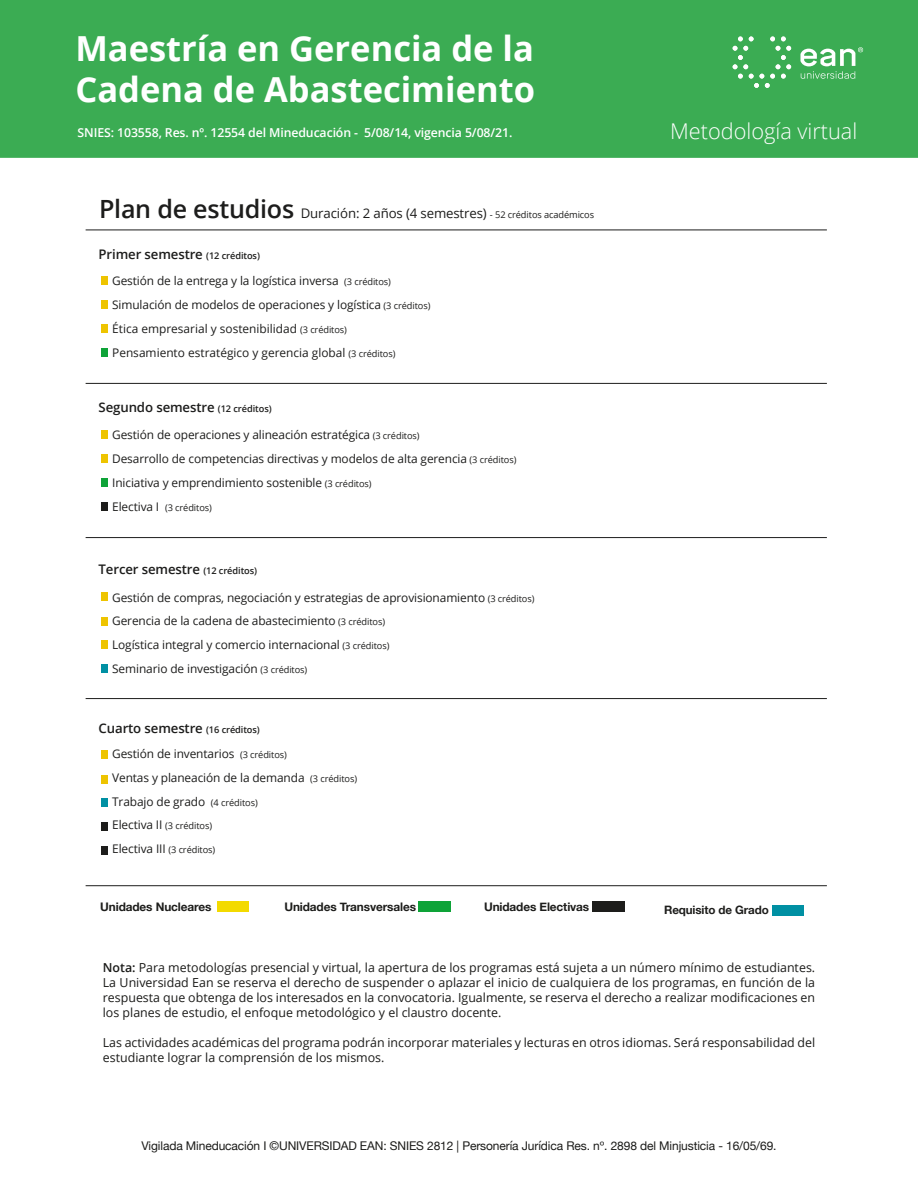
<style>
.page{position:relative;width:918px;height:1188px;background:#fff}
.page>*{position:absolute;margin:0;border:0;box-sizing:border-box;transform-origin:0 0}
.t1{font:700 34.5px/41.4px "Open Sans";color:#fff}
.t2{font:300 21.75px "Open Sans";color:#fff}
.t3{font:600 13.2px "Open Sans";letter-spacing:-.01em;color:#1d1d1c}
.t4{font:13.2px "Open Sans";letter-spacing:-.01em;color:#1d1d1c}
.t5{font:12.45px/14.9px "Open Sans";color:#1b1b19;text-align:justify}
.t6{font:600 12.3px "Open Sans";letter-spacing:-.01em;color:#fff}
.t7{font:12px "Helvetica Neue";letter-spacing:-.01em;color:#1b1b19}
.t8{font:11.85px/23.9px "Open Sans";letter-spacing:-.01em;color:#1d1d1c}
.t9{font:700 11.85px "Helvetica Neue";letter-spacing:-.01em;color:#1d1d1b}
.t10{font:700 11.55px "Helvetica Neue";letter-spacing:-.01em;color:#1d1d1b}
.t11{font:9.3px "Open Sans";letter-spacing:-.01em;color:#1d1d1c}
.s1{font-weight:600;font-size:25.05px}
.s2{font-size:9.3px}
.s3{font-size:11.85px}
.s4{font-weight:600}
</style>
<div class="page">
<div style="left:0;top:0;width:918px;height:158px;background:#3bac53"></div>
<svg style="left:733px;top:37px;width:58px;height:51px"></svg>
<svg style="left:800px;top:47px;width:63px;height:32px"></svg>
<hr style="left:86px;top:230px;width:741px;height:1px;background:#1d1d1c">
<hr style="left:86px;top:383px;width:741px;height:1px;background:#1d1d1c">
<hr style="left:86px;top:537px;width:741px;height:1px;background:#1d1d1c">
<hr style="left:86px;top:698px;width:741px;height:1px;background:#1d1d1c">
<hr style="left:86px;top:885px;width:741px;height:1px;background:#1d1d1c">
<div style="left:217px;top:902px;width:32px;height:10px;background:#f3da00"></div>
<div style="left:419px;top:902px;width:32px;height:10px;background:#0ea338"></div>
<div style="left:592px;top:902px;width:32px;height:10px;background:#1d1d1b"></div>
<div style="left:101px;top:276px;width:7px;height:8px;background:#eec400"></div>
<div style="left:101px;top:301px;width:7px;height:8px;background:#eec400"></div>
<div style="left:101px;top:324px;width:7px;height:8px;background:#eec400"></div>
<div style="left:101px;top:348px;width:7px;height:8px;background:#0ea338"></div>
<div style="left:101px;top:430px;width:7px;height:8px;background:#eec400"></div>
<div style="left:101px;top:455px;width:7px;height:8px;background:#eec400"></div>
<div style="left:101px;top:478px;width:7px;height:8px;background:#0ea338"></div>
<div style="left:101px;top:502px;width:7px;height:9px;background:#1d1d1b"></div>
<div style="left:101px;top:751px;width:7px;height:8px;background:#eec400"></div>
<div style="left:101px;top:775px;width:7px;height:9px;background:#eec400"></div>
<div style="left:101px;top:798px;width:7px;height:9px;background:#0090a3"></div>
<div style="left:101px;top:823px;width:7px;height:8px;background:#1d1d1b"></div>
<div style="left:101px;top:593px;width:7px;height:8px;background:#eec400"></div>
<div style="left:101px;top:617px;width:7px;height:8px;background:#eec400"></div>
<div style="left:101px;top:640px;width:7px;height:9px;background:#eec400"></div>
<div style="left:101px;top:665px;width:7px;height:8px;background:#0090a3"></div>
<div style="left:101px;top:846px;width:7px;height:8px;background:#1d1d1b"></div>
<div style="left:772px;top:905px;width:31px;height:10px;background:#0090a3"></div>
<h1 class="t1" style="left:75px;top:27px;width:461px">Maestría en Gerencia de la<br>Cadena de Abastecimiento</h1>
<p class="t6" style="left:78px;top:125px;width:436px">SNIES: 103558, Res. nº. 12554 del Mineducación - 5/08/14, vigencia 5/08/21.</p>
<p class="t4" style="left:99px;top:204px;width:497px"><span class="s1">Plan de estudios</span> Duración: 2 años (4 semestres) <span class="s2">- 52 créditos académicos</span></p>
<p class="t3" style="left:99px;top:245px;width:163px">Primer semestre <span class="s2">(12 créditos)</span></p>
<p class="t8" style="left:112px;top:269px;width:320px">Gestión de la entrega y la logística inversa <span class="s2">(3 créditos)<br></span>Simulación de modelos de operaciones y logística <span class="s2">(3 créditos)<br></span>Ética empresarial y sostenibilidad <span class="s2">(3 créditos)<br></span>Pensamiento estratégico y gerencia global <span class="s2">(3 créditos)</span></p>
<p class="t3" style="left:99px;top:398px;width:175px">Segundo semestre <span class="s2">(12 créditos)</span></p>
<p class="t8" style="left:112px;top:423px;width:406px">Gestión de operaciones y alineación estratégica <span class="s2">(3 créditos)<br></span>Desarrollo de competencias directivas y modelos de alta gerencia <span class="s2">(3 créditos)<br></span>Iniciativa y emprendimiento sostenible <span class="s2">(3 créditos)</span></p>
<p class="t11" style="left:112px;top:501px;width:101px"><span class="s3">Electiva I</span> (3 créditos)</p>
<p class="t3" style="left:99px;top:560px;width:160px">Tercer semestre <span class="s2">(12 créditos)</span></p>
<p class="t8" style="left:112px;top:585px;width:424px">Gestión de compras, negociación y estrategias de aprovisionamiento <span class="s2">(3 créditos)<br></span>Gerencia de la cadena de abastecimiento <span class="s2">(3 créditos)<br></span>Logística integral y comercio internacional <span class="s2">(3 créditos)<br></span>Seminario de investigación <span class="s2">(3 créditos)</span></p>
<p class="t3" style="left:99px;top:719px;width:163px">Cuarto semestre <span class="s2">(16 créditos)</span></p>
<p class="t8" style="left:112px;top:742px;width:246px">Gestión de inventarios <span class="s2">(3 créditos)<br></span>Ventas y planeación de la demanda <span class="s2">(3 créditos)<br></span>Trabajo de grado <span class="s2">(4 créditos)</span></p>
<p class="t11" style="left:112px;top:820px;width:101px"><span class="s3">Electiva II</span> (3 créditos)</p>
<p class="t8" style="left:112px;top:837px;width:105px">Electiva III <span class="s2">(3 créditos)</span></p>
<p class="t9" style="left:100px;top:898px;width:113px">Unidades Nucleares</p>
<p class="t9" style="left:284px;top:898px;width:133px">Unidades Transversales</p>
<p class="t9" style="left:484px;top:898px;width:107px">Unidades Electivas</p>
<h2 class="t2" style="left:670px;top:116px;width:189px">Metodología virtual</h2>
<p class="t10" style="left:664px;top:901px;width:106px">Requisito de Grado</p>
<p class="t5" style="left:103px;top:960px;width:714px"><span class="s4">Nota:</span> Para metodologías presencial y virtual, la apertura de los programas está sujeta a un número mínimo de estudiantes.<br>La Universidad Ean se reserva el derecho de suspender o aplazar el inicio de cualquiera de los programas, en función de la respuesta que obtenga de los interesados en la convocatoria. Igualmente, se reserva el derecho a realizar modificaciones en los planes de estudio, el enfoque metodológico y el claustro docente.</p>
<p class="t5" style="left:103px;top:1035px;width:714px">Las actividades académicas del programa podrán incorporar materiales y lecturas en otros idiomas. Será responsabilidad del estudiante lograr la comprensión de los mismos.</p>
<p class="t7" style="left:141px;top:1137px;width:637px">Vigilada Mineducación I ©UNIVERSIDAD EAN: SNIES 2812 | Personería Jurídica Res. nº. 2898 del Minjusticia - 16/05/69.</p>
</div>
